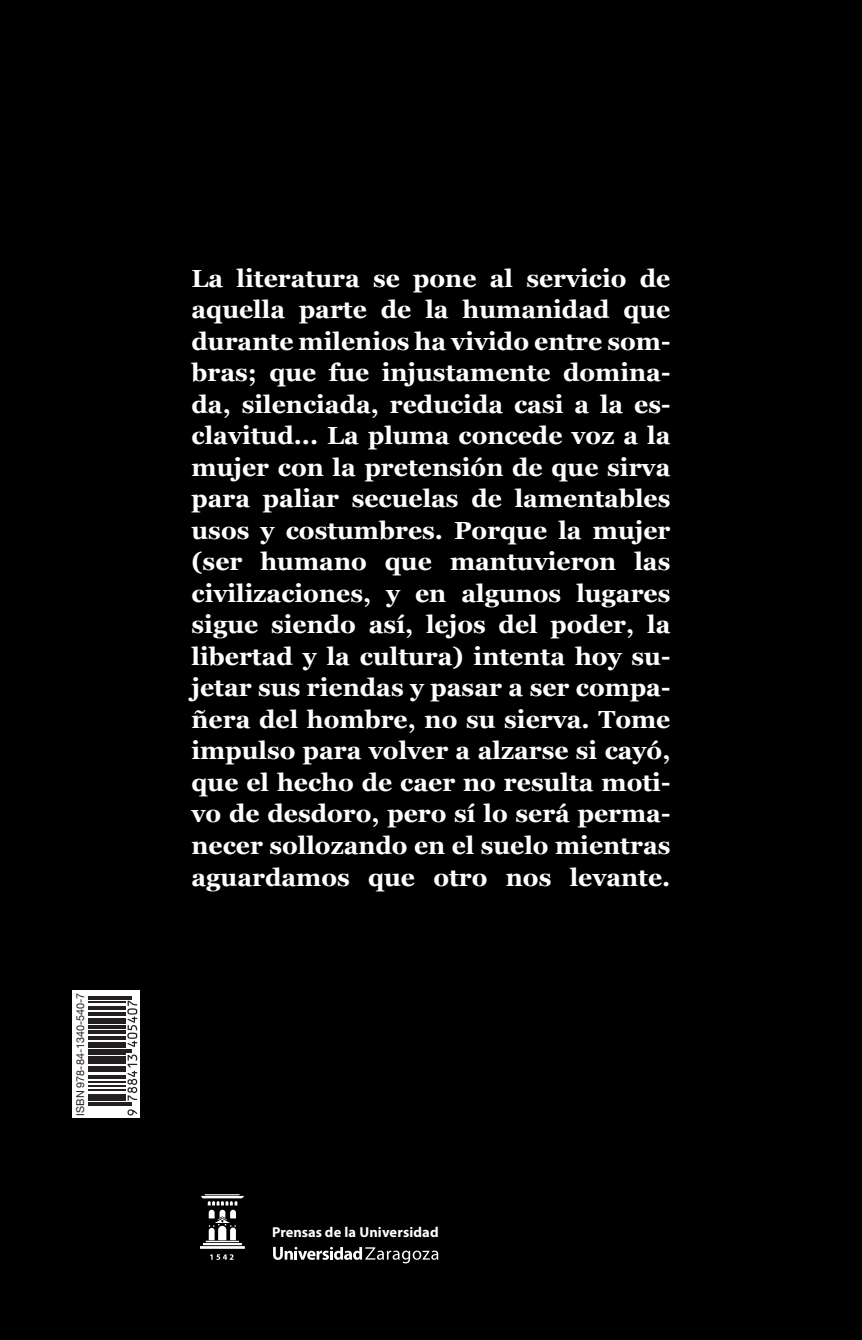
<style>
.page{position:relative;width:862px;height:1340px;background:#fff}
.page>*{position:absolute;margin:0;border:0;box-sizing:border-box;transform-origin:0 0}
.t1{font:700 24.75px/31.5px "Georgia";color:#fff;text-align:justify}
.t2{font:700 14.4px "Myriad Pro";letter-spacing:.01em;color:#fff}
.t3{font:10.8px "Helvetica Neue";color:#231f20}
</style>
<div class="page">
<div style="left:0;top:0;width:861px;height:1339px;background:#000"></div>
<svg style="left:273px;top:1246px;width:165px;height:17px"></svg>
<svg style="left:210px;top:1254px;width:23px;height:5px"></svg>
<svg style="left:200px;top:1194px;width:45px;height:54px"></svg>
<svg style="left:72px;top:990px;width:68px;height:128px;background:#d3d3d3"></svg>
<svg style="left:127px;top:1109px;width:10px;height:6px"></svg>
<hr style="left:89px;top:1104px;width:43px;height:1px;background:#231f20">
<hr style="left:89px;top:1102px;width:43px;height:1px;background:#231f20">
<hr style="left:89px;top:1097px;width:37px;height:4px;background:#231f20">
<hr style="left:89px;top:1093px;width:37px;height:3px;background:#231f20">
<hr style="left:89px;top:1089px;width:37px;height:1px;background:#231f20">
<hr style="left:89px;top:1085px;width:37px;height:1px;background:#231f20">
<hr style="left:89px;top:1081px;width:37px;height:1px;background:#231f20">
<hr style="left:89px;top:1077px;width:37px;height:1px;background:#231f20">
<hr style="left:89px;top:1075px;width:37px;height:1px;background:#231f20">
<hr style="left:89px;top:1069px;width:37px;height:3px;background:#231f20">
<hr style="left:89px;top:1066px;width:37px;height:2px;background:#231f20">
<hr style="left:89px;top:1061px;width:37px;height:3px;background:#231f20">
<svg style="left:127px;top:1054px;width:10px;height:46px"></svg>
<div style="left:89px;top:1055px;width:37px;height:5px;background:#231f20"></div>
<hr style="left:89px;top:1053px;width:37px;height:1px;background:#231f20">
<hr style="left:89px;top:1051px;width:43px;height:1px;background:#231f20">
<hr style="left:89px;top:1049px;width:43px;height:1px;background:#231f20">
<hr style="left:89px;top:1046px;width:37px;height:1px;background:#231f20">
<hr style="left:89px;top:1042px;width:37px;height:3px;background:#231f20">
<hr style="left:89px;top:1036px;width:37px;height:3px;background:#231f20">
<hr style="left:89px;top:1032px;width:37px;height:2px;background:#231f20">
<hr style="left:89px;top:1030px;width:37px;height:1px;background:#231f20">
<svg style="left:89px;top:1024px;width:37px;height:4px"></svg>
<hr style="left:89px;top:1022px;width:37px;height:1px;background:#231f20">
<svg style="left:89px;top:1017px;width:37px;height:4px"></svg>
<hr style="left:89px;top:1012px;width:37px;height:3px;background:#231f20">
<hr style="left:89px;top:1008px;width:37px;height:1px;background:#231f20">
<svg style="left:127px;top:1000px;width:10px;height:46px"></svg>
<hr style="left:89px;top:1006px;width:37px;height:1px;background:#231f20">
<hr style="left:89px;top:1001px;width:37px;height:1px;background:#231f20">
<hr style="left:89px;top:998px;width:43px;height:1px;background:#231f20">
<hr style="left:89px;top:995px;width:43px;height:2px;background:#231f20">
<p class="t3" style="left:72px;top:1115px;width:124px;rotate:-90deg">ISBN 978-84-1340-540-7</p>
<p class="t1" style="left:191px;top:261px;width:480px">La literatura se pone al servicio de aquella parte de la humanidad que durante milenios ha vivido entre som&shy;bras; que fue injustamente domina&shy;da, silenciada, reducida casi a la es&shy;clavitud... La pluma concede voz a la mujer con la pretensión de que sirva para paliar secuelas de lamentables usos y costumbres. Porque la mujer (ser humano que mantuvieron las civilizaciones, y en algunos lugares sigue siendo así, lejos del poder, la libertad y la cultura) intenta hoy su&shy;jetar sus riendas y pasar a ser compa&shy;ñera del hombre, no su sierva. Tome impulso para volver a alzarse si cayó, que el hecho de caer no resulta moti&shy;vo de desdoro, pero sí lo será perma&shy;necer sollozando en el suelo mientras aguardamos que otro nos levante.</p>
<p class="t2" style="left:272px;top:1222px;width:168px">Prensas de la Universidad</p>
</div>
